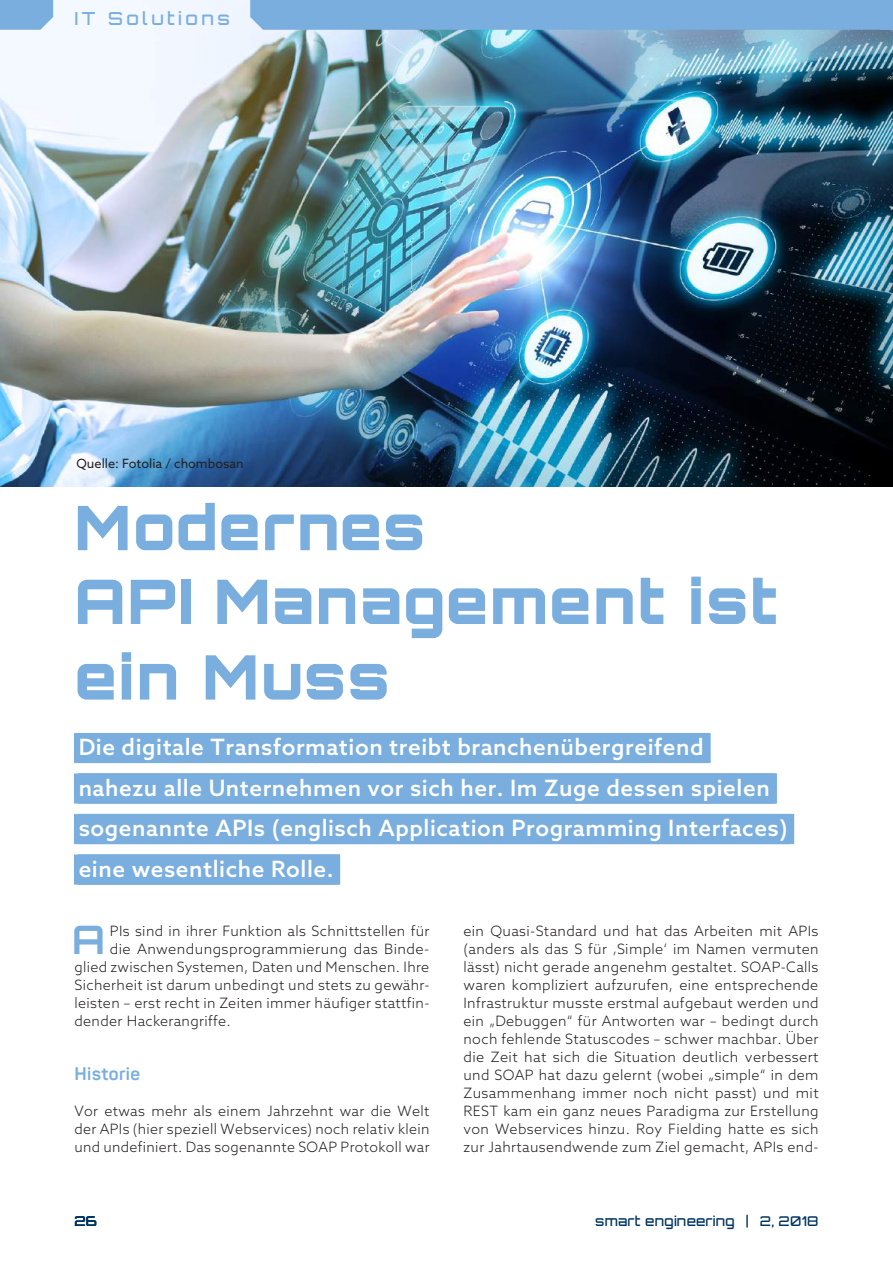
<style>
.page{position:relative;width:893px;height:1263px;background:#fff}
.page>*{position:absolute;margin:0;border:0;box-sizing:border-box;transform-origin:0 0}
.t1{font:900 61.5px/74.7px "Orbitron";letter-spacing:.025em;color:#79aede}
.t2{font:700 39.3px "Orbitron";color:#79aede}
.t3{font:500 22.5px/40.5px "Azo Sans";letter-spacing:.025em;color:#fff}
.t4{font:500 18px "Orbitron";letter-spacing:.2em;color:#79aede}
.t5{font:700 18px "Panton";letter-spacing:.025em;color:#79aede}
.t6{font:300 14.25px/18px "Azo Sans";letter-spacing:.025em;color:#231f20;text-align:justify}
.t7{font:500 13.5px "Orbitron";letter-spacing:.025em;color:#003562}
.t8{font:12.75px "Azo Sans";color:#231f20}
</style>
<div class="page">
<img style="left:0;top:0;width:893px;height:486px">
<svg style="left:79px;top:733px;width:715px;height:151px"></svg>
<div style="left:79px;top:733px;width:631px;height:30px;background:#79aede"></div>
<div style="left:79px;top:773px;width:697px;height:30px;background:#79aede"></div>
<div style="left:79px;top:814px;width:715px;height:30px;background:#79aede"></div>
<div style="left:79px;top:854px;width:261px;height:30px;background:#79aede"></div>
<svg style="left:0;top:0;width:53px;height:30px;background:#80b2df"></svg>
<div style="left:250px;top:0;width:643px;height:30px;background:#79aede"></div>
<p class="t4" style="left:74px;top:7px;width:157px">IT Solutions</p>
<p class="t8" style="left:77px;top:455px;width:169px">Quelle: Fotolia / chombosan</p>
<h1 class="t1" style="left:74px;top:490px;width:705px">Modernes<br>API Management ist ein Muss</h1>
<h3 class="t3" style="left:79px;top:727px;width:710px">Die digitale Transformation treibt branchenübergreifend nahezu alle Unternehmen vor sich her. Im Zuge dessen spielen sogenannte APIs (englisch Application Programming Interfaces) eine wesentliche Rolle.</h3>
<h2 class="t2" style="left:72px;top:916px;width:34px">A</h2>
<p class="t6" style="left:110px;top:922px;width:321px">PIs sind in ihrer Funktion als Schnittstellen für</p>
<p class="t6" style="left:110px;top:940px;width:321px">die Anwendungsprogrammierung das Binde-</p>
<p class="t6" style="left:74px;top:958px;width:356px">glied zwischen Systemen, Daten und Menschen. Ihre</p>
<p class="t6" style="left:74px;top:976px;width:357px">Sicherheit ist darum unbedingt und stets zu gewähr-</p>
<p class="t6" style="left:74px;top:994px;width:357px">leisten – erst recht in Zeiten immer häufiger stattfin-</p>
<p class="t6" style="left:74px;top:1012px;width:158px">dender Hackerangriffe.</p>
<p class="t5" style="left:74px;top:1063px;width:67px">Historie</p>
<p class="t6" style="left:74px;top:1102px;width:357px">Vor etwas mehr als einem Jahrzehnt war die Welt der APIs (hier speziell Webservices) noch relativ klein und undefiniert. Das sogenannte SOAP Protokoll war</p>
<p class="t6" style="left:463px;top:922px;width:357px">ein Quasi-Standard und hat das Arbeiten mit APIs (anders als das S für ‚Simple‘ im Namen vermuten lässt) nicht gerade angenehm gestaltet. SOAP-Calls waren kompliziert aufzurufen, eine entsprechende Infrastruktur musste erstmal aufgebaut werden und ein „Debuggen“ für Antworten war – bedingt durch noch fehlende Statuscodes – schwer machbar. Über die Zeit hat sich die Situation deutlich verbessert und SOAP hat dazu gelernt (wobei „simple“ in dem Zusammenhang immer noch nicht passt) und mit REST kam ein ganz neues Paradigma zur Erstellung von Webservices hinzu. Roy Fielding hatte es sich zur Jahrtausendwende zum Ziel gemacht, APIs end-</p>
<p class="t7" style="left:74px;top:1213px;width:24px">26</p>
<p class="t7" style="left:595px;top:1213px;width:225px">smart engineering | 2, 2018</p>
</div>
